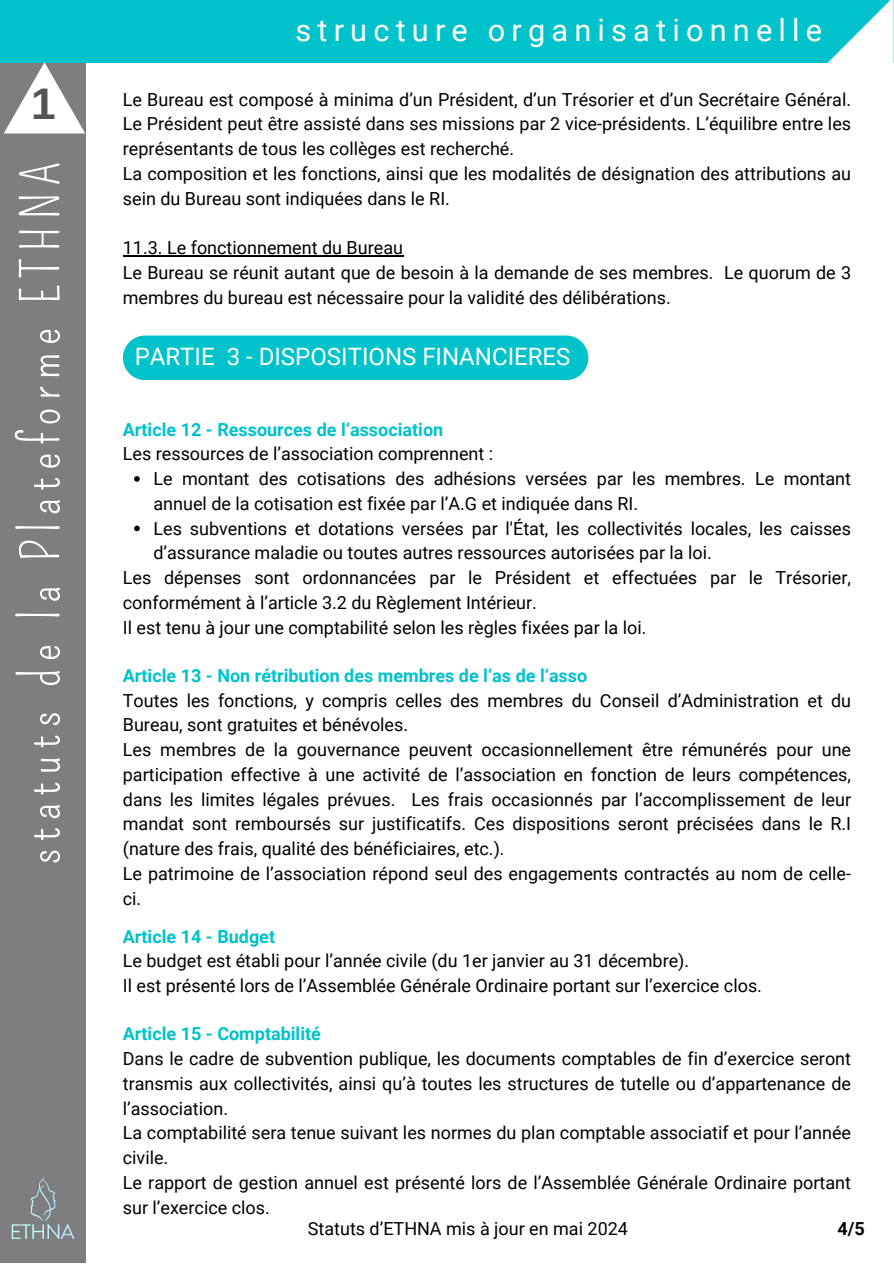
<style>
.page{position:relative;width:894px;height:1264px;background:#fff}
.page>*{position:absolute;margin:0;border:0;box-sizing:border-box;transform-origin:0 0}
.t1{font:51.15px "Pompiere";letter-spacing:.145em;color:#fff}
.t2{font:700 44.25px "Arimo";color:#545454}
.t3{font:30.75px "Roboto";letter-spacing:.2em;color:#fff}
.t4{font:24px "Roboto";color:#fff}
.t5{font:18px/24.8px "Roboto";color:#000}
.t6{font:700 18px "Roboto";color:#00c2cb}
.t7{font:700 18px "Roboto";color:#000}
</style>
<div class="page">
<div style="left:0;top:0;width:85px;height:1262px;background:#7e7e7e"></div>
<div style="left:0;top:0;width:893px;height:62px;background:#00c2cb"></div>
<svg style="left:769px;top:0;width:124px;height:63px"></svg>
<svg style="left:4px;top:62px;width:81px;height:71px"></svg>
<hr style="left:123px;top:255px;width:280px;height:1px;background:#000">
<img style="left:11px;top:1177px;width:64px;height:62px">
<svg style="left:134px;top:476px;width:6px;height:5px"></svg>
<svg style="left:134px;top:525px;width:6px;height:6px"></svg>
<div style="left:123px;top:335px;width:465px;height:45px;background:#00c2cb;border-radius:22px"></div>
<h2 class="t3" style="left:295px;top:13px;width:528px">structure organisationnelle</h2>
<h1 class="t2" style="left:31px;top:79px;width:26px">1</h1>
<p class="t5" style="left:123px;top:87px;width:729px;text-align:justify">Le Bureau est composé à minima d’un Président, d’un Trésorier et d’un Secrétaire Général.<br>Le Président peut être assisté dans ses missions par 2 vice-présidents. L’équilibre entre les représentants de tous les collèges est recherché.</p>
<p class="t5" style="left:123px;top:161px;width:729px">La composition et les fonctions, ainsi que les modalités de désignation des attributions au sein du Bureau sont indiquées dans le RI.</p>
<p class="t5" style="left:123px;top:235px;width:281px">11.3. Le fonctionnement du Bureau</p>
<p class="t5" style="left:123px;top:260px;width:729px">Le Bureau se réunit autant que de besoin à la demande de ses membres. Le quorum de 3 membres du bureau est nécessaire pour la validité des délibérations.</p>
<p class="t1" style="left:11px;top:865px;width:704px;rotate:-90deg">statuts de la Plateforme ETHNA</p>
<p class="t4" style="left:135px;top:342px;width:437px">PARTIE 3 - DISPOSITIONS FINANCIERES</p>
<p class="t6" style="left:123px;top:419px;width:322px">Article 12 - Ressources de l‘association</p>
<p class="t5" style="left:123px;top:442px;width:372px">Les ressources de l’association comprennent :</p>
<p class="t5" style="left:153px;top:466px;width:699px">Le montant des cotisations des adhésions versées par les membres. Le montant annuel de la cotisation est fixée par l’A.G et indiquée dans RI.</p>
<p class="t5" style="left:153px;top:516px;width:699px">Les subventions et dotations versées par l'État, les collectivités locales, les caisses d’assurance maladie ou toutes autres ressources autorisées par la loi.</p>
<p class="t5" style="left:123px;top:565px;width:729px">Les dépenses sont ordonnancées par le Président et effectuées par le Trésorier, conformément à l’article 3.2 du Règlement Intérieur.</p>
<p class="t5" style="left:123px;top:615px;width:525px">Il est tenu à jour une comptabilité selon les règles fixées par la loi.</p>
<p class="t6" style="left:123px;top:665px;width:466px">Article 13 - Non rétribution des membres de l‘as de l‘asso</p>
<p class="t5" style="left:123px;top:688px;width:729px">Toutes les fonctions, y compris celles des membres du Conseil d’Administration et du<br>Bureau, sont gratuites et bénévoles.</p>
<p class="t5" style="left:123px;top:737px;width:729px;text-align:justify">Les membres de la gouvernance peuvent occasionnellement être rémunérés pour une participation effective à une activité de l’association en fonction de leurs compétences, dans les limites légales prévues. Les frais occasionnés par l’accomplissement de leur mandat sont remboursés sur justificatifs. Ces dispositions seront précisées dans le R.I (nature des frais, qualité des bénéficiaires, etc.).</p>
<p class="t5" style="left:123px;top:861px;width:729px">Le patrimoine de l’association répond seul des engagements contractés au nom de celle&shy;ci.</p>
<p class="t6" style="left:123px;top:925px;width:154px">Article 14 - Budget</p>
<p class="t5" style="left:123px;top:948px;width:567px">Le budget est établi pour l’année civile (du 1er janvier au 31 décembre).</p>
<p class="t5" style="left:123px;top:973px;width:640px">Il est présenté lors de l’Assemblée Générale Ordinaire portant sur l’exercice clos.</p>
<p class="t6" style="left:123px;top:1023px;width:199px">Article 15 - Comptabilité</p>
<p class="t5" style="left:123px;top:1046px;width:729px;text-align:justify">Dans le cadre de subvention publique, les documents comptables de fin d’exercice seront transmis aux collectivités, ainsi qu’à toutes les structures de tutelle ou d’appartenance de l’association.</p>
<p class="t5" style="left:123px;top:1120px;width:729px">La comptabilité sera tenue suivant les normes du plan comptable associatif et pour l’année civile.</p>
<h4 class="t5" style="left:123px;top:1170px;width:729px">Le rapport de gestion annuel est présenté lors de l’Assemblée Générale Ordinaire portant sur l’exercice clos.</h4>
<p class="t5" style="left:308px;top:1216px;width:321px">Statuts d’ETHNA mis à jour en mai 2024</p>
<p class="t7" style="left:837px;top:1217px;width:29px">4/5</p>
</div>
